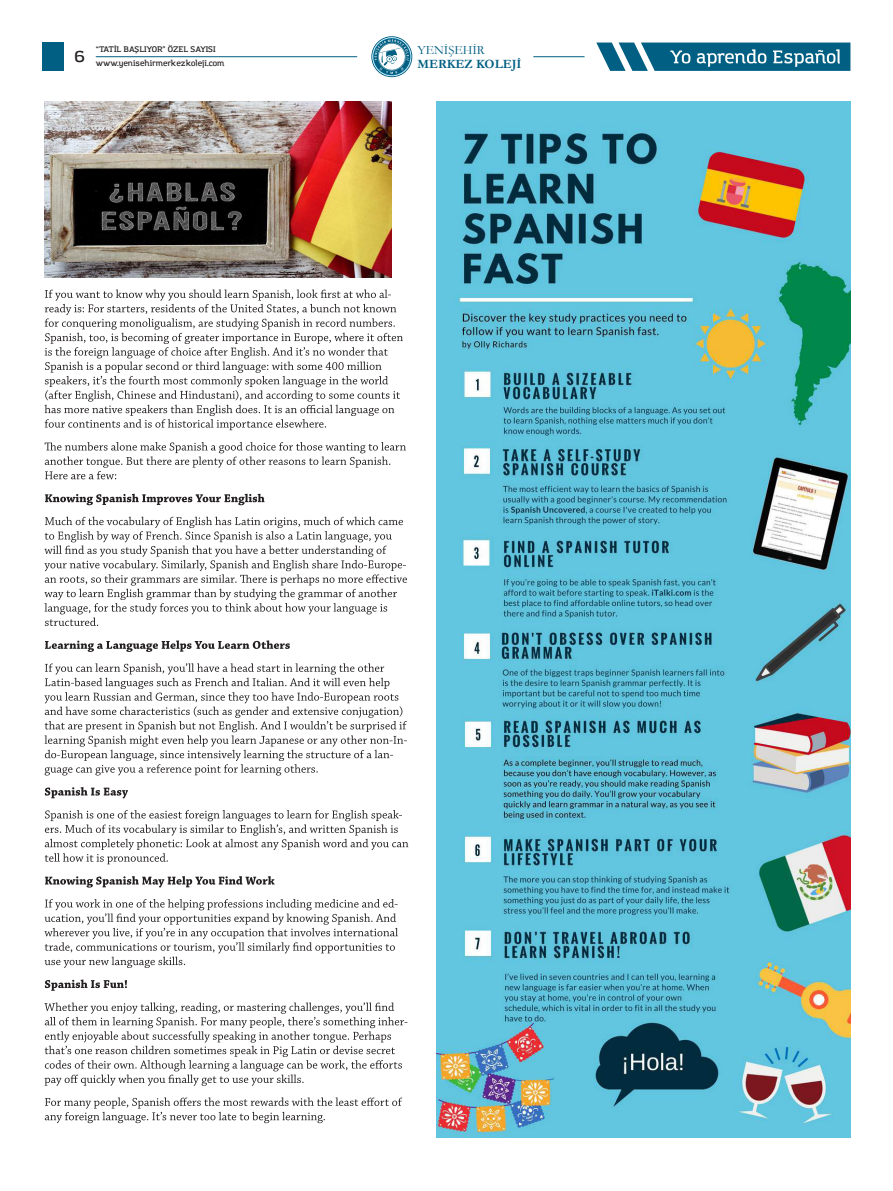
<style>
.page{position:relative;width:893px;height:1191px;background:#fff}
.page>*{position:absolute;margin:0;border:0;box-sizing:border-box;transform-origin:0 0}
.t1{font:700 12.7px "Garamond";color:#005f82}
.t2{font:12.7px "Garamond";color:#005f82}
.t3{font:600 8px "Amazing Grotesk";color:#231f20}
</style>
<div class="page">
<svg style="left:371px;top:36px;width:41px;height:41px"></svg>
<hr style="left:96px;top:56px;width:261px;height:1px;background:#005f82">
<hr style="left:533px;top:56px;width:52px;height:1px;background:#005f82">
<div style="left:43px;top:43px;width:21px;height:28px;background:#005f82"></div>
<svg style="left:45px;top:1097px;width:357px;height:26px"></svg>
<svg style="left:44px;top:1002px;width:363px;height:83px"></svg>
<svg style="left:45px;top:979px;width:82px;height:11px"></svg>
<svg style="left:44px;top:899px;width:354px;height:69px"></svg>
<svg style="left:45px;top:876px;width:230px;height:11px"></svg>
<svg style="left:45px;top:810px;width:363px;height:54px"></svg>
<svg style="left:45px;top:787px;width:83px;height:11px"></svg>
<svg style="left:44px;top:663px;width:363px;height:112px"></svg>
<svg style="left:45px;top:640px;width:245px;height:12px"></svg>
<svg style="left:44px;top:516px;width:363px;height:110px"></svg>
<svg style="left:45px;top:494px;width:219px;height:11px"></svg>
<svg style="left:45px;top:442px;width:361px;height:37px"></svg>
<svg style="left:45px;top:289px;width:358px;height:141px"></svg>
<svg style="left:596px;top:43px;width:254px;height:28px;background:#317e9a"></svg>
<img style="left:44px;top:102px;width:347px;height:176px">
<img style="left:436px;top:102px;width:414px;height:1035px">
<p class="t3" style="left:96px;top:44px;width:121px">“TATİL BAŞLIYOR” ÖZEL SAYISI</p>
<p class="t3" style="left:75px;top:59px;width:152px"><sup>6</sup> www.yenisehirmerkezkoleji.com</p>
<h1 class="t2" style="left:417px;top:41px;width:69px">YENİŞEHİR</h1>
<h1 class="t1" style="left:417px;top:55px;width:106px">MERKEZ KOLEJİ</h1>
</div>
